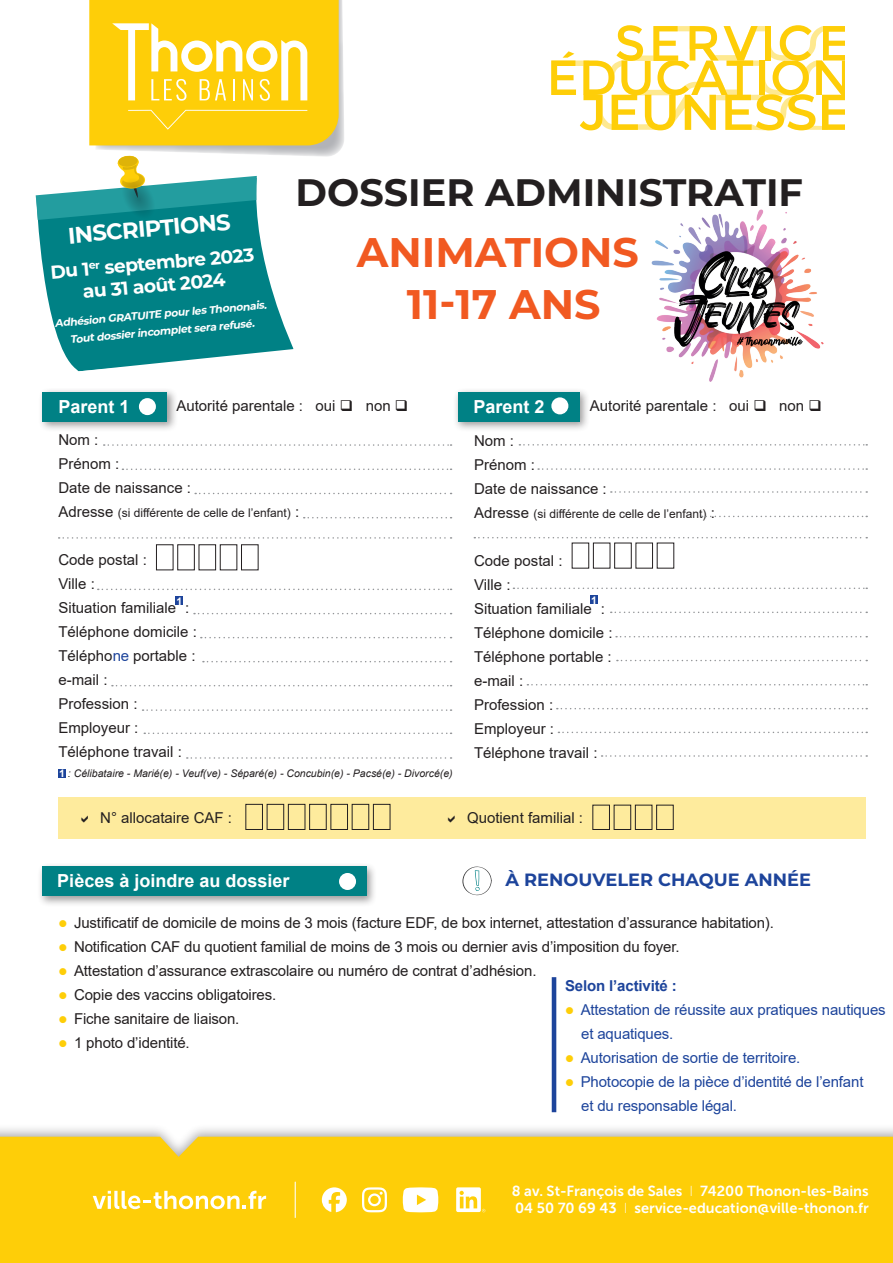
<style>
.page{position:relative;width:893px;height:1263px;background:#fff}
.page>*{position:absolute;margin:0;border:0;box-sizing:border-box;transform-origin:0 0}
.t1{font:600 50.25px "Montserrat";color:#fece08}
.t2{font:700 41.4px/52.2px "Montserrat";color:#f15921;text-align:center}
.t3{font:700 38.25px "Montserrat";color:#231f20}
.t4{font:700 22.65px "Montserrat";color:#fff}
.t5{font:700 18.75px/22.5px "Montserrat";color:#fff;text-align:center}
.t6{font:700 18px "Arial";color:#fff}
.t7{font:700 17.7px "Montserrat";color:#1d449b}
.t8{font:15px/24px "Arial";color:#231f20}
.t9{font:15px/24px "Arial";letter-spacing:-.01em;color:#1d449b}
.t10{font:700 15px "Arial";letter-spacing:-.01em;color:#1d449b}
.t11{font:14.55px/17.4px "Museo Sans 700";color:#fff}
.t12{font:12px "Arial";color:#231f20}
.t13{font:italic 700 10.65px/17.4px "Montserrat";color:#fff;text-align:center}
.t14{font:italic 10.5px "Arial";color:#231f20}
.t15{font:700 10.5px "Arial";color:#fff}
.s1{font-size:15px}
.s2{color:#1d449b}
.s3{font-weight:700;font-style:normal;color:#fff}
.s4{color:#fece08}
.s5{font-family:"Museo Sans 100"}
</style>
<div class="page">
<div style="left:38px;top:387px;width:140px;height:45px;background:#231f20;opacity:.45"></div>
<div style="left:43px;top:392px;width:124px;height:29px;background:#008185"></div>
<div style="left:139px;top:398px;width:17px;height:17px;background:#fff;border-radius:50%"></div>
<svg style="left:104px;top:444px;width:348px;height:2px"></svg>
<svg style="left:122px;top:468px;width:330px;height:2px"></svg>
<svg style="left:59px;top:537px;width:393px;height:2px"></svg>
<div style="left:453px;top:387px;width:137px;height:46px;background:#231f20;opacity:.45"></div>
<div style="left:458px;top:392px;width:121px;height:30px;background:#008185"></div>
<div style="left:551px;top:397px;width:17px;height:17px;background:#fff;border-radius:50%"></div>
<div style="left:156px;top:545px;width:17px;height:25px;border:1px solid #231f20"></div>
<div style="left:178px;top:545px;width:17px;height:25px;border:1px solid #231f20"></div>
<div style="left:199px;top:545px;width:17px;height:25px;border:1px solid #231f20"></div>
<div style="left:220px;top:545px;width:17px;height:25px;border:1px solid #231f20"></div>
<div style="left:241px;top:545px;width:17px;height:25px;border:1px solid #231f20"></div>
<div style="left:58px;top:769px;width:8px;height:8px;background:#1d449b"></div>
<svg style="left:304px;top:517px;width:148px;height:1px"></svg>
<div style="left:175px;top:597px;width:8px;height:8px;background:#1d449b"></div>
<svg style="left:98px;top:589px;width:354px;height:1px"></svg>
<svg style="left:194px;top:613px;width:258px;height:1px"></svg>
<svg style="left:201px;top:637px;width:251px;height:1px"></svg>
<svg style="left:203px;top:661px;width:249px;height:1px"></svg>
<svg style="left:143px;top:709px;width:309px;height:2px"></svg>
<svg style="left:144px;top:732px;width:308px;height:2px"></svg>
<svg style="left:187px;top:757px;width:265px;height:2px"></svg>
<svg style="left:112px;top:685px;width:340px;height:1px"></svg>
<svg style="left:519px;top:444px;width:348px;height:2px"></svg>
<svg style="left:538px;top:468px;width:329px;height:2px"></svg>
<svg style="left:474px;top:537px;width:393px;height:1px"></svg>
<div style="left:572px;top:543px;width:17px;height:25px;border:1px solid #231f20"></div>
<div style="left:593px;top:543px;width:17px;height:25px;border:1px solid #231f20"></div>
<div style="left:614px;top:543px;width:17px;height:25px;border:1px solid #231f20"></div>
<div style="left:636px;top:543px;width:17px;height:25px;border:1px solid #231f20"></div>
<svg style="left:702px;top:516px;width:165px;height:1px"></svg>
<div style="left:590px;top:596px;width:8px;height:8px;background:#1d449b"></div>
<svg style="left:513px;top:587px;width:354px;height:2px"></svg>
<svg style="left:611px;top:612px;width:256px;height:1px"></svg>
<svg style="left:616px;top:636px;width:251px;height:1px"></svg>
<svg style="left:617px;top:660px;width:250px;height:1px"></svg>
<svg style="left:558px;top:732px;width:309px;height:1px"></svg>
<svg style="left:557px;top:708px;width:310px;height:1px"></svg>
<svg style="left:602px;top:755px;width:265px;height:2px"></svg>
<svg style="left:527px;top:684px;width:340px;height:1px"></svg>
<svg style="left:35px;top:195px;width:259px;height:177px;fill:#008185"></svg>
<div style="left:58px;top:797px;width:808px;height:42px;background:#feeb9d"></div>
<div style="left:246px;top:804px;width:17px;height:26px;border:1px solid #231f20"></div>
<div style="left:267px;top:804px;width:17px;height:26px;border:1px solid #231f20"></div>
<div style="left:288px;top:804px;width:17px;height:26px;border:1px solid #231f20"></div>
<div style="left:309px;top:804px;width:17px;height:26px;border:1px solid #231f20"></div>
<div style="left:331px;top:804px;width:17px;height:26px;border:1px solid #231f20"></div>
<div style="left:352px;top:804px;width:17px;height:26px;border:1px solid #231f20"></div>
<div style="left:373px;top:804px;width:17px;height:26px;border:1px solid #231f20"></div>
<div style="left:593px;top:805px;width:17px;height:25px;border:1px solid #231f20"></div>
<div style="left:614px;top:805px;width:17px;height:25px;border:1px solid #231f20"></div>
<div style="left:635px;top:805px;width:17px;height:25px;border:1px solid #231f20"></div>
<div style="left:656px;top:805px;width:17px;height:25px;border:1px solid #231f20"></div>
<div style="left:38px;top:862px;width:340px;height:45px;background:#231f20;opacity:.45"></div>
<div style="left:42px;top:866px;width:325px;height:30px;background:#008185"></div>
<div style="left:339px;top:873px;width:17px;height:17px;background:#fff;border-radius:50%"></div>
<hr style="left:552px;top:977px;width:4px;height:135px;background:#1d449b">
<svg style="left:462px;top:866px;width:30px;height:30px"></svg>
<svg style="left:195px;top:493px;width:257px;height:1px"></svg>
<svg style="left:611px;top:491px;width:256px;height:2px"></svg>
<img style="left:652px;top:209px;width:172px;height:172px">
<svg style="left:551px;top:25px;width:293px;height:105px"></svg>
<div style="left:0;top:1123px;width:893px;height:140px;background:#231f20;opacity:.35"></div>
<div style="left:0;top:1137px;width:893px;height:126px;background:#fece08"></div>
<svg style="left:93px;top:1191px;width:173px;height:18px"></svg>
<hr style="left:295px;top:1182px;width:1px;height:36px;background:#fff">
<svg style="left:322px;top:1187px;width:25px;height:25px"></svg>
<svg style="left:362px;top:1187px;width:25px;height:25px"></svg>
<svg style="left:403px;top:1187px;width:35px;height:25px"></svg>
<svg style="left:456px;top:1187px;width:29px;height:25px"></svg>
<svg style="left:36px;top:0;width:308px;height:221px"></svg>
<h3 class="t4" style="left:67px;top:219px;width:164px;rotate:-5deg">INSCRIPTIONS</h3>
<p class="t5" style="left:49px;top:260px;width:206px;rotate:-5deg">Du 1<sup>er</sup> septembre 2023 au 31 août 2024</p>
<p class="t13" style="left:54px;top:314px;width:214px;rotate:-5deg">Adhésion GRATUITE pour les Thononais.<br>Tout dossier incomplet sera refusé.</p>
<h1 class="t1" style="left:580px;top:76px;width:272px">JEUNESSE</h1>
<h3 class="t3" style="left:296px;top:165px;width:509px">DOSSIER ADMINISTRATIF</h3>
<h2 class="t2" style="left:357px;top:224px;width:284px">ANIMATIONS<br>11-17 ANS</h2>
<p class="t6" style="left:58px;top:394px;width:73px">Parent 1</p>
<p class="t6" style="left:473px;top:394px;width:73px">Parent 2</p>
<p class="t8" style="left:58px;top:428px;width:134px">Nom :<br>Prénom :<br>Date de naissance :</p>
<p class="t12" style="left:58px;top:505px;width:242px"><span class="s1">Adresse</span> (si différente de celle de l’enfant) <span class="s1">:</span></p>
<p class="t8" style="left:58px;top:548px;width:140px">Code postal :<br>Ville :<br>Situation familiale<sup>1</sup> :<br>Téléphone domicile :<br>Télépho<span class="s2">ne</span> portable : e-mail :<br>Profession :<br>Employeur :<br>Téléphone travail :</p>
<p class="t14" style="left:59px;top:766px;width:395px"><span class="s3">1</span> : Célibataire - Marié(e) - Veuf(ve) - Séparé(e) - Concubin(e) - Pacsé(e) - Divorcé(e)</p>
<p class="t8" style="left:176px;top:394px;width:233px">Autorité parentale : oui ❑ non ❑</p>
<p class="t8" style="left:590px;top:394px;width:233px">Autorité parentale : oui ❑ non ❑</p>
<p class="t8" style="left:474px;top:428px;width:134px">Nom :<br>Prénom :<br>Date de naissance :</p>
<p class="t12" style="left:474px;top:505px;width:242px"><span class="s1">Adresse</span> (si différente de celle de l’enfant) <span class="s1">:</span></p>
<p class="t8" style="left:474px;top:548px;width:140px">Code postal :<br>Ville :<br>Situation familiale<sup>1</sup> :<br>Téléphone domicile :<br>Téléphone portable : e-mail :<br>Profession :<br>Employeur :<br>Téléphone travail :</p>
<p class="t15" style="left:591px;top:592px;width:7px">1</p>
<p class="t15" style="left:176px;top:593px;width:7px">1</p>
<p class="t8" style="left:100px;top:805px;width:133px">N° allocataire CAF :</p>
<p class="t8" style="left:467px;top:805px;width:117px">Quotient familial :</p>
<p class="t6" style="left:57px;top:868px;width:234px">Pièces à joindre au dossier</p>
<p class="t7" style="left:506px;top:867px;width:307px">À RENOUVELER CHAQUE ANNÉE</p>
<p class="t8" style="left:58px;top:910px;width:717px"><span class="s4">●</span> Justificatif de domicile de moins de 3 mois (facture EDF, de box internet, attestation d’assurance habitation).</p>
<p class="t8" style="left:58px;top:934px;width:623px"><span class="s4">●</span> Notification CAF du quotient familial de moins de 3 mois ou dernier avis d’imposition du foyer.</p>
<p class="t8" style="left:58px;top:958px;width:480px"><span class="s4">●</span> Attestation d’assurance extrascolaire ou numéro de contrat d’adhésion.</p>
<p class="t8" style="left:58px;top:982px;width:219px"><span class="s4">●</span> Copie des vaccins obligatoires.</p>
<p class="t8" style="left:58px;top:1006px;width:182px"><span class="s4">●</span> Fiche sanitaire de liaison.</p>
<p class="t8" style="left:58px;top:1030px;width:133px"><span class="s4">●</span> 1 photo d’identité.</p>
<p class="t10" style="left:565px;top:975px;width:113px">Selon l’activité :</p>
<p class="t9" style="left:581px;top:997px;width:306px;text-indent:-16px"><span class="s4">●</span> Attestation de réussite aux pratiques nautiques et aquatiques.</p>
<p class="t9" style="left:565px;top:1045px;width:237px"><span class="s4">●</span> Autorisation de sortie de territoire.</p>
<p class="t9" style="left:581px;top:1069px;width:284px;text-indent:-16px"><span class="s4">●</span> Photocopie de la pièce d’identité de l’enfant et du responsable légal.</p>
<p class="t11" style="left:512px;top:1182px;width:358px">8 av. St-François de Sales <span class="s5">I</span> 74200 Thonon-les-Bains<br>04 50 70 69 43 <span class="s5">I</span> service-education@ville-thonon.fr</p>
</div>
